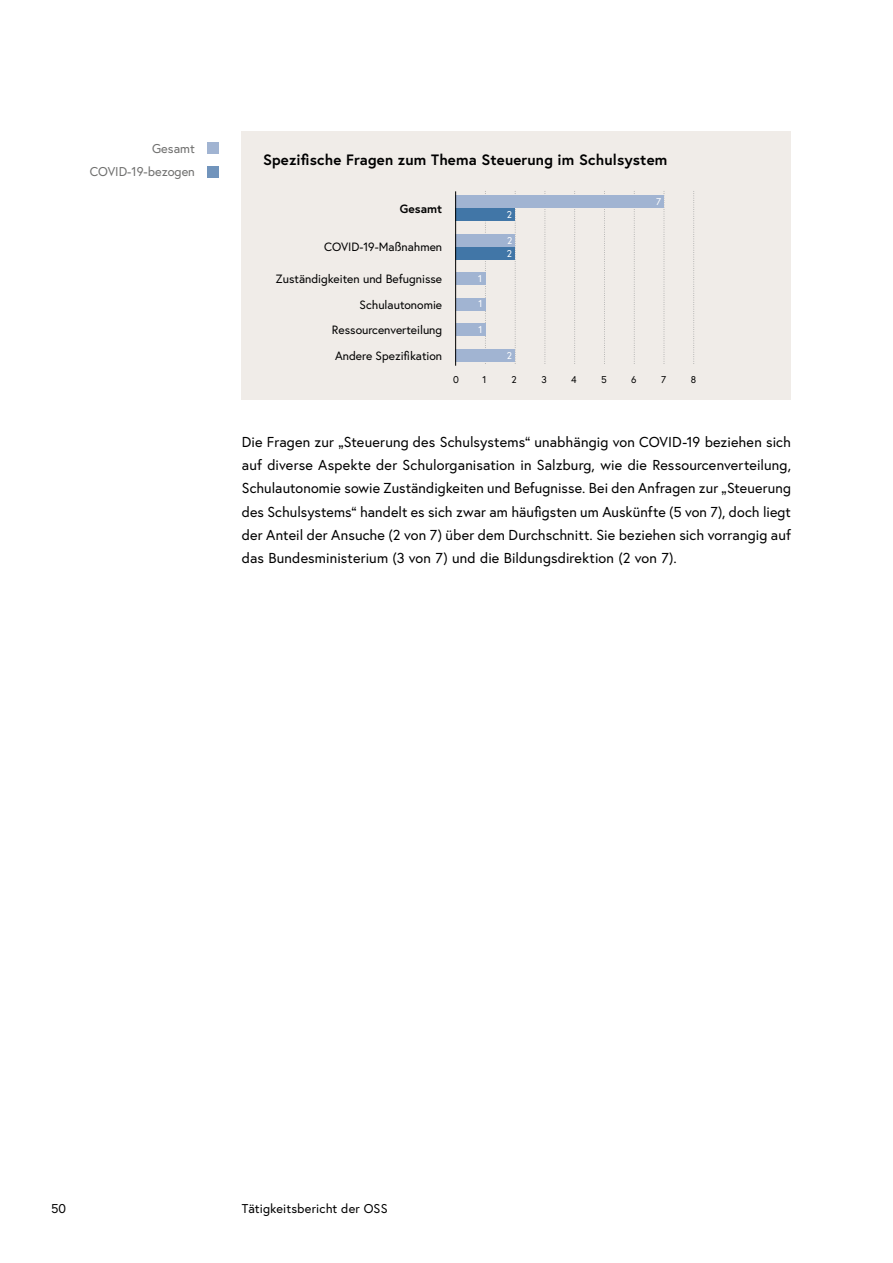
<style>
.page{position:relative;width:893px;height:1263px;background:#fff}
.page>*{position:absolute;margin:0;border:0;box-sizing:border-box;transform-origin:0 0}
.t1{font:700 15px "Europa Austria";letter-spacing:.01em;color:#000}
.p_Abstand_danach{font:14.4px/23.4px "Europa Austria";letter-spacing:.01em;color:#000;text-align:justify}
.t2{font:12.75px "Europa Austria";letter-spacing:.01em;color:#000}
.t3{font:12.75px/23.4px "Europa Austria";color:#6f6f6e;text-align:right}
.t4{font:12px/25.5px "Europa Austria";color:#000;text-align:right}
.t5{font:700 12px "Europa Austria";color:#000}
.t6{font:9.75px "Europa Austria";color:#000}
.t7{font:9.75px/13px "Europa Austria";color:#fff}
</style>
<div class="page">
<div style="left:242px;top:131px;width:549px;height:269px;background:#f0ece8"></div>
<div style="left:207px;top:142px;width:11px;height:12px;background:#a1b4d2"></div>
<div style="left:207px;top:166px;width:11px;height:11px;background:#7194bc"></div>
<svg style="left:515px;top:191px;width:1px;height:173px"></svg>
<svg style="left:574px;top:191px;width:1px;height:173px"></svg>
<svg style="left:634px;top:191px;width:1px;height:173px"></svg>
<svg style="left:693px;top:191px;width:1px;height:173px"></svg>
<svg style="left:485px;top:191px;width:1px;height:173px"></svg>
<svg style="left:545px;top:191px;width:1px;height:173px"></svg>
<svg style="left:604px;top:191px;width:1px;height:173px"></svg>
<svg style="left:664px;top:191px;width:1px;height:173px"></svg>
<div style="left:456px;top:196px;width:208px;height:12px;background:#a1b4d2"></div>
<div style="left:456px;top:208px;width:59px;height:13px;background:#4176a7"></div>
<div style="left:456px;top:234px;width:59px;height:13px;background:#a1b4d2"></div>
<div style="left:456px;top:247px;width:59px;height:12px;background:#4176a7"></div>
<div style="left:456px;top:272px;width:29px;height:13px;background:#a1b4d2"></div>
<div style="left:456px;top:298px;width:29px;height:12px;background:#a1b4d2"></div>
<div style="left:456px;top:323px;width:29px;height:13px;background:#a1b4d2"></div>
<div style="left:456px;top:349px;width:59px;height:13px;background:#a1b4d2"></div>
<hr style="left:455px;top:191px;width:1px;height:175px;background:#000">
<p class="t3" style="left:90px;top:136px;width:107px">Gesamt<br>COVID-19-bezogen</p>
<p class="t1" style="left:263px;top:150px;width:406px">Spezifische Fragen zum Thema Steuerung im Schulsystem</p>
<p class="t5" style="left:400px;top:201px;width:44px">Gesamt</p>
<p class="t4" style="left:324px;top:234px;width:120px">COVID-19-Maßnahmen</p>
<p class="t4" style="left:276px;top:266px;width:168px">Zuständigkeiten und Befugnisse<br>Schulautonomie</p>
<p class="t4" style="left:332px;top:317px;width:112px">Ressourcenverteilung</p>
<p class="t4" style="left:335px;top:343px;width:109px">Andere Spezifikation</p>
<p class="t7" style="left:478px;top:272px;width:5px">1</p>
<p class="t7" style="left:478px;top:297px;width:5px">1</p>
<p class="t7" style="left:478px;top:323px;width:5px">1</p>
<p class="t7" style="left:507px;top:208px;width:7px">2</p>
<p class="t7" style="left:507px;top:233px;width:7px">2<br>2</p>
<p class="t7" style="left:507px;top:349px;width:7px">2</p>
<p class="t7" style="left:656px;top:195px;width:7px">7</p>
<p class="t6" style="left:453px;top:373px;width:7px">0</p>
<p class="t6" style="left:482px;top:373px;width:5px">1</p>
<p class="t6" style="left:512px;top:373px;width:7px">2</p>
<p class="t6" style="left:541px;top:373px;width:7px">3</p>
<p class="t6" style="left:571px;top:373px;width:7px">4</p>
<p class="t6" style="left:601px;top:373px;width:7px">5</p>
<p class="t6" style="left:631px;top:373px;width:7px">6</p>
<p class="t6" style="left:661px;top:373px;width:7px">7</p>
<p class="t6" style="left:691px;top:373px;width:7px">8</p>
<p class="p_Abstand_danach" style="left:242px;top:429px;width:551px">Die Fragen zur „Steuerung des Schulsystems“ unabhängig von COVID-19 beziehen sich auf diverse Aspekte der Schulorganisation in Salzburg, wie die Ressourcenverteilung, Schulautonomie sowie Zuständigkeiten und Befugnisse. Bei den Anfragen zur „Steuerung des Schulsystems“ handelt es sich zwar am häufigsten um Auskünfte (5 von 7), doch liegt der Anteil der Ansuche (2 von 7) über dem Durchschnitt. Sie beziehen sich vorrangig auf das Bundesministerium (3 von 7) und die Bildungsdirektion (2 von 7).</p>
<p class="t2" style="left:51px;top:1200px;width:17px">50</p>
<p class="t2" style="left:242px;top:1200px;width:147px">Tätigkeitsbericht der OSS</p>
</div>
